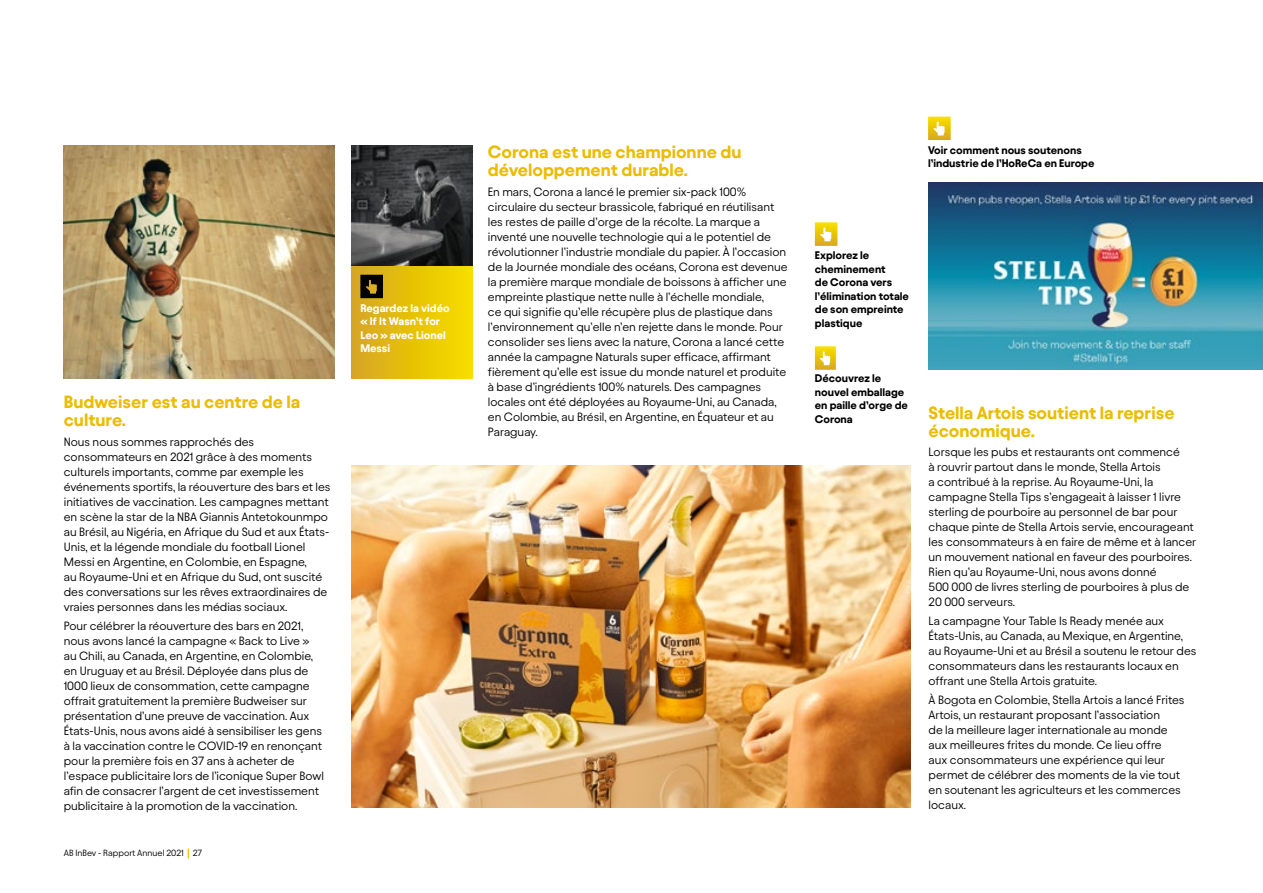
<style>
.page{position:relative;width:1263px;height:893px;background:#fff}
.page>*{position:absolute;margin:0;border:0;box-sizing:border-box;transform-origin:0 0}
.t1{font:700 18px/18px "Avantt";color:#ebbc00}
.t2{font:12px/15px "Avantt";color:#000}
.t3{font:700 11.25px/13.5px "Avantt";color:#000}
.t4{font:700 11.25px/13.5px "Avantt";color:#fff}
.t5{font:9px "Avantt";color:#000}
</style>
<div class="page">
<svg style="left:815px;top:222px;width:22px;height:24px"></svg>
<svg style="left:815px;top:346px;width:21px;height:24px"></svg>
<svg style="left:928px;top:117px;width:23px;height:23px"></svg>
<img style="left:64px;top:146px;width:271px;height:232px">
<img style="left:352px;top:146px;width:120px;height:120px">
<img style="left:352px;top:466px;width:559px;height:342px">
<img style="left:928px;top:183px;width:335px;height:186px">
<div style="left:352px;top:266px;width:120px;height:112px;background:linear-gradient(to right,#d5a421,#f7de00)"></div>
<svg style="left:360px;top:275px;width:23px;height:23px"></svg>
<h1 class="t1" style="left:64px;top:392px;width:238px">Budweiser est au centre de la culture.</h1>
<p class="t2" style="left:64px;top:433px;width:268px">Nous nous sommes rapprochés des consommateurs en 2021 grâce à des moments culturels importants, comme par exemple les événements sportifs, la réouverture des bars et les initiatives de vaccination. Les campagnes mettant en scène la star de la NBA Giannis Antetokounmpo au Brésil, au Nigéria, en Afrique du Sud et aux États-Unis, et la légende mondiale du football Lionel Messi en Argentine, en Colombie, en Espagne,<br>au Royaume-Uni et en Afrique du Sud, ont suscité des conversations sur les rêves extraordinaires de vraies personnes dans les médias sociaux.</p>
<p class="t2" style="left:64px;top:618px;width:262px">Pour célébrer la réouverture des bars en 2021, nous avons lancé la campagne « Back to Live » au Chili, au Canada, en Argentine, en Colombie, en Uruguay et au Brésil. Déployée dans plus de 1000 lieux de consommation, cette campagne offrait gratuitement la première Budweiser sur présentation d’une preuve de vaccination. Aux États-Unis, nous avons aidé à sensibiliser les gens à la vaccination contre le COVID-19 en renonçant pour la première fois en 37 ans à acheter de l’espace publicitaire lors de l’iconique Super Bowl afin de consacrer l’argent de cet investissement publicitaire à la promotion de la vaccination.</p>
<p class="t5" style="left:64px;top:847px;width:140px">AB InBev - Rapport Annuel 2021 27</p>
<p class="t4" style="left:360px;top:300px;width:91px">Regardez la vidéo « If It Wasn’t for<br>Leo » avec Lionel<br>Messi</p>
<h1 class="t1" style="left:488px;top:142px;width:255px">Corona est une championne du développement durable.</h1>
<p class="t2" style="left:488px;top:183px;width:301px">En mars, Corona a lancé le premier six-pack 100% circulaire du secteur brassicole, fabriqué en réutilisant les restes de paille d’orge de la récolte. La marque a inventé une nouvelle technologie qui a le potentiel de révolutionner l’industrie mondiale du papier. À l’occasion de la Journée mondiale des océans, Corona est devenue la première marque mondiale de boissons à afficher une empreinte plastique nette nulle à l’échelle mondiale,<br>ce qui signifie qu’elle récupère plus de plastique dans l’environnement qu’elle n’en rejette dans le monde. Pour consolider ses liens avec la nature, Corona a lancé cette année la campagne Naturals super efficace, affirmant fièrement qu’elle est issue du monde naturel et produite à base d’ingrédients 100% naturels. Des campagnes locales ont été déployées au Royaume-Uni, au Canada, en Colombie, au Brésil, en Argentine, en Équateur et au Paraguay.</p>
<p class="t3" style="left:928px;top:142px;width:168px">Voir comment nous soutenons l’industrie de l’HoReCa en Europe</p>
<p class="t3" style="left:815px;top:248px;width:96px">Explorez le cheminement<br>de Corona vers l’élimination totale de son empreinte plastique</p>
<p class="t3" style="left:815px;top:371px;width:95px">Découvrez le nouvel emballage en paille d’orge de<br>Corona</p>
<h1 class="t1" style="left:928px;top:402px;width:247px">Stella Artois soutient la reprise économique.</h1>
<p class="t2" style="left:928px;top:443px;width:269px">Lorsque les pubs et restaurants ont commencé<br>à rouvrir partout dans le monde, Stella Artois<br>a contribué à la reprise. Au Royaume-Uni, la campagne Stella Tips s’engageait à laisser 1 livre sterling de pourboire au personnel de bar pour chaque pinte de Stella Artois servie, encourageant les consommateurs à en faire de même et à lancer un mouvement national en faveur des pourboires.<br>Rien qu’au Royaume-Uni, nous avons donné<br>500 000 de livres sterling de pourboires à plus de 20 000 serveurs.</p>
<p class="t2" style="left:928px;top:613px;width:269px">La campagne Your Table Is Ready menée aux États-Unis, au Canada, au Mexique, en Argentine, au Royaume-Uni et au Brésil a soutenu le retour des consommateurs dans les restaurants locaux en offrant une Stella Artois gratuite.</p>
<p class="t2" style="left:928px;top:692px;width:257px">À Bogota en Colombie, Stella Artois a lancé Frites Artois, un restaurant proposant l’association<br>de la meilleure lager internationale au monde aux meilleures frites du monde. Ce lieu offre<br>aux consommateurs une expérience qui leur permet de célébrer des moments de la vie tout en soutenant les agriculteurs et les commerces locaux.</p>
</div>
